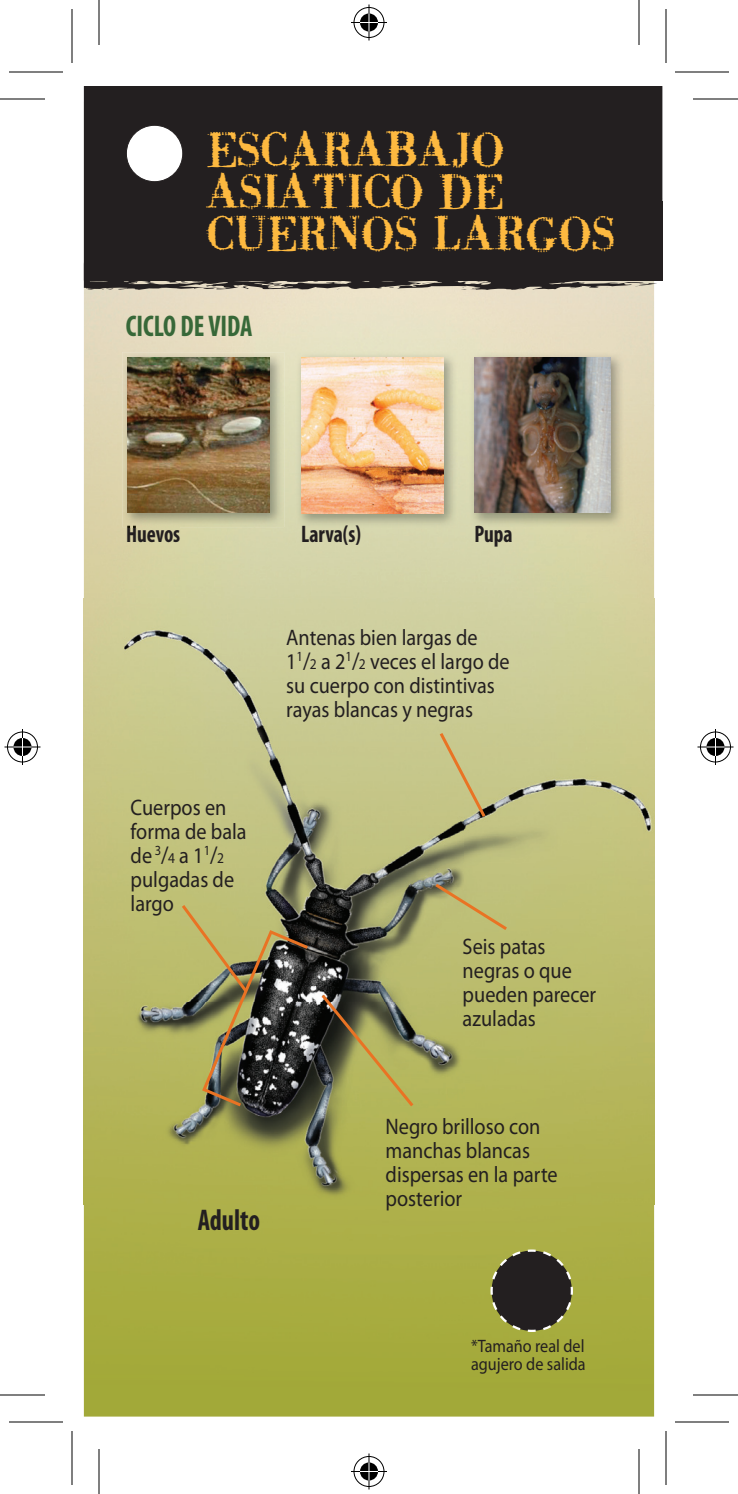
<style>
.page{position:relative;width:738px;height:1494px;background:#fff}
.page>*{position:absolute;margin:0;border:0;box-sizing:border-box;transform-origin:0 0}
.t1{font:54px/42px "Badoni";letter-spacing:-.005em;color:#fdb940;scale:.9 1}
.t2{font:700 condensed 30px "Myriad Pro";color:#376838;scale:.9 1}
.t3{font:700 condensed 30px "Myriad Pro";color:#231f20;scale:.9 1}
.t4{font:700 condensed 24px "Myriad Pro";color:#231f20;scale:.9 1}
.t5{font:22.5px/24px "Myriad Pro";color:#231f20;scale:.9 1}
.t6{font:18px/18px "Myriad Pro";color:#231f20;scale:.9 1}
.s1{font-size:24px}
.s2{font-size:15px}
</style>
<div class="page">
<img style="left:84px;top:1205px;width:570px;height:212px">
<img style="left:127px;top:527px;width:53px;height:15px">
<svg style="left:84px;top:190px;width:579px;height:101px;background:#80796f"></svg>
<svg style="left:461px;top:281px;width:23px;height:9px"></svg>
<svg style="left:385px;top:286px;width:14px;height:2px"></svg>
<svg style="left:275px;top:281px;width:44px;height:2px"></svg>
<svg style="left:335px;top:281px;width:9px;height:8px"></svg>
<svg style="left:231px;top:281px;width:22px;height:8px"></svg>
<svg style="left:203px;top:287px;width:18px;height:2px"></svg>
<svg style="left:101px;top:289px;width:13px;height:1px"></svg>
<svg style="left:624px;top:281px;width:37px;height:6px"></svg>
<div style="left:85px;top:87px;width:577px;height:193px;background:#231f20"></div>
<div style="left:84px;top:86px;width:578px;height:195px;border:1px solid #231f20"></div>
<svg style="left:489px;top:1248px;width:85px;height:85px;background:#514f32"></svg>
<img style="left:296px;top:352px;width:161px;height:176px">
<img style="left:301px;top:357px;width:142px;height:157px">
<img style="left:469px;top:352px;width:155px;height:175px">
<img style="left:474px;top:357px;width:136px;height:156px">
<img style="left:83px;top:598px;width:572px;height:607px">
<svg style="left:179px;top:902px;width:132px;height:207px;background:#797650"></svg>
<svg style="left:437px;top:730px;width:51px;height:90px;background:#c5bf83"></svg>
<svg style="left:432px;top:881px;width:78px;height:52px;background:#bbb571"></svg>
<svg style="left:319px;top:991px;width:97px;height:119px;background:#84824d"></svg>
<div style="left:126px;top:125px;width:57px;height:57px;background:#fff;border-radius:50%"></div>
<div style="left:126px;top:125px;width:57px;height:57px;border:1px solid #231f20;border-radius:50%"></div>
<img style="left:122px;top:352px;width:162px;height:175px">
<img style="left:127px;top:526px;width:53px;height:1px">
<img style="left:127px;top:357px;width:143px;height:156px">
<hr style="left:0;top:98px;width:45px;height:2px;background:#000">
<hr style="left:693px;top:98px;width:45px;height:2px;background:#000">
<hr style="left:0;top:1394px;width:45px;height:2px;background:#000">
<hr style="left:693px;top:1394px;width:45px;height:2px;background:#000">
<hr style="left:98px;top:0;width:2px;height:45px;background:#000">
<hr style="left:98px;top:1449px;width:2px;height:45px;background:#000">
<hr style="left:638px;top:0;width:2px;height:45px;background:#000">
<hr style="left:638px;top:1449px;width:2px;height:45px;background:#000">
<hr style="left:9px;top:71px;width:54px;height:2px;background:#000">
<hr style="left:675px;top:71px;width:54px;height:2px;background:#000">
<hr style="left:9px;top:1421px;width:54px;height:2px;background:#000">
<hr style="left:675px;top:1421px;width:54px;height:2px;background:#000">
<hr style="left:71px;top:9px;width:2px;height:54px;background:#000">
<hr style="left:71px;top:1431px;width:2px;height:54px;background:#000">
<hr style="left:665px;top:9px;width:2px;height:54px;background:#000">
<hr style="left:665px;top:1431px;width:2px;height:54px;background:#000">
<div style="left:352px;top:6px;width:34px;height:33px;border:4px solid #fff;border-radius:50%"></div>
<hr style="left:351px;top:21px;width:36px;height:3px;background:#fff">
<hr style="left:367px;top:4px;width:4px;height:36px;background:#fff">
<div style="left:358px;top:12px;width:22px;height:21px;border:4px solid #fff;border-radius:50%"></div>
<div style="left:354px;top:7px;width:30px;height:31px;border:1px solid #000;border-radius:50%"></div>
<hr style="left:351px;top:22px;width:36px;height:1px;background:#000">
<hr style="left:368px;top:4px;width:2px;height:36px;background:#000">
<svg style="left:360px;top:14px;width:18px;height:18px"></svg>
<div style="left:352px;top:1455px;width:34px;height:33px;border:4px solid #fff;border-radius:50%"></div>
<hr style="left:351px;top:1470px;width:36px;height:3px;background:#fff">
<hr style="left:367px;top:1454px;width:4px;height:36px;background:#fff">
<div style="left:358px;top:1461px;width:22px;height:21px;border:4px solid #fff;border-radius:50%"></div>
<div style="left:354px;top:1456px;width:30px;height:31px;border:1px solid #000;border-radius:50%"></div>
<hr style="left:351px;top:1471px;width:36px;height:1px;background:#000">
<hr style="left:368px;top:1454px;width:2px;height:36px;background:#000">
<svg style="left:360px;top:1462px;width:18px;height:18px"></svg>
<div style="left:6px;top:730px;width:33px;height:34px;border:4px solid #fff;border-radius:50%"></div>
<hr style="left:4px;top:745px;width:36px;height:4px;background:#fff">
<hr style="left:21px;top:729px;width:3px;height:36px;background:#fff">
<div style="left:12px;top:736px;width:21px;height:22px;border:4px solid #fff;border-radius:50%"></div>
<div style="left:7px;top:732px;width:31px;height:30px;border:1px solid #000;border-radius:50%"></div>
<hr style="left:4px;top:746px;width:36px;height:2px;background:#000">
<hr style="left:22px;top:729px;width:1px;height:36px;background:#000">
<svg style="left:14px;top:738px;width:18px;height:18px"></svg>
<div style="left:699px;top:730px;width:33px;height:34px;border:4px solid #fff;border-radius:50%"></div>
<hr style="left:698px;top:745px;width:36px;height:4px;background:#fff">
<hr style="left:714px;top:729px;width:3px;height:36px;background:#fff">
<div style="left:705px;top:736px;width:21px;height:22px;border:4px solid #fff;border-radius:50%"></div>
<div style="left:700px;top:732px;width:31px;height:30px;border:1px solid #000;border-radius:50%"></div>
<hr style="left:698px;top:746px;width:36px;height:2px;background:#000">
<hr style="left:715px;top:729px;width:1px;height:36px;background:#000">
<svg style="left:706px;top:738px;width:18px;height:18px"></svg>
<h1 class="t1" style="left:206px;top:128px;width:456px">ESCARABAJO<br>ASIÁTICO DE<br>CUERNOS LARGOS</h1>
<h2 class="t2" style="left:126px;top:308px;width:142px">CICLO DE VIDA</h2>
<p class="t4" style="left:126px;top:519px;width:62px">Huevos</p>
<p class="t4" style="left:301px;top:519px;width:68px">Larva(s)</p>
<p class="t4" style="left:474px;top:519px;width:44px">Pupa</p>
<p class="t5" style="left:131px;top:795px;width:130px">Cuerpos en forma de bala de <sup>3</sup><span class="s1">/</span><span class="s2">4</span> a 1<sup>1</sup><span class="s1">/</span><span class="s2">2 </span>pulgadas de largo</p>
<p class="t5" style="left:286px;top:626px;width:250px">Antenas bien largas de<br>1<sup>1</sup><span class="s1">/</span><span class="s2">2</span> a 2<sup>1</sup><span class="s1">/</span><span class="s2">2</span> veces el largo de su cuerpo con distintivas rayas blancas y negras</p>
<p class="t5" style="left:463px;top:934px;width:150px">Seis patas negras o que pueden parecer azuladas</p>
<h2 class="t3" style="left:198px;top:1201px;width:71px">Adulto</h2>
<p class="t5" style="left:386px;top:1114px;width:193px">Negro brilloso con manchas blancas dispersas en la parte posterior</p>
<p class="t6" style="left:471px;top:1337px;width:129px">*Tamaño real del agujero de salida</p>
</div>
